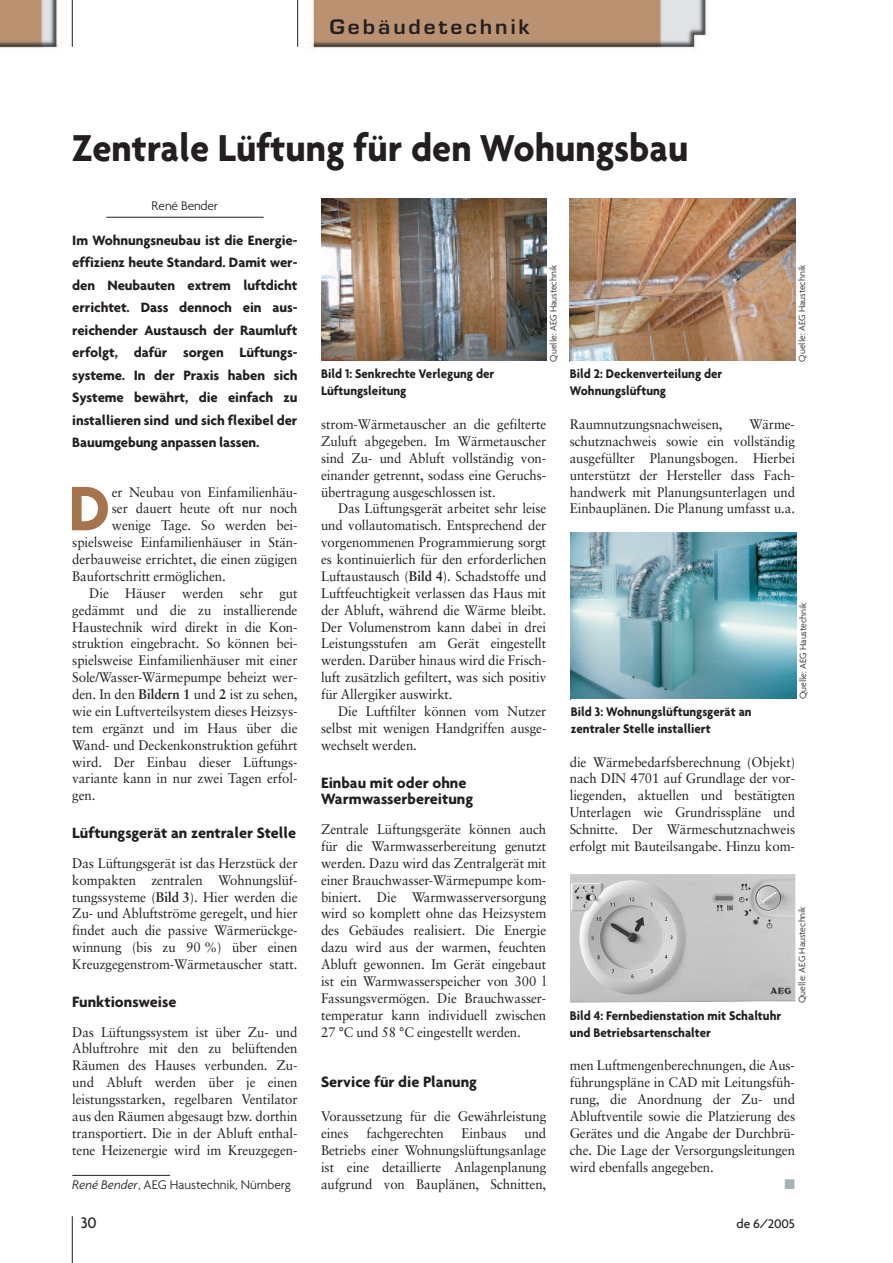
<style>
.page{position:relative;width:893px;height:1263px;background:#fff}
.page>*{position:absolute;margin:0;border:0;box-sizing:border-box;transform-origin:0 0}
.t1{font:700 68.1px "Agenda";color:#a5734c;scale:.95 1}
.t2{font:700 40.5px "Agenda";color:#231f20;scale:.95 1}
.t3{font:600 19.5px "Eurostile";letter-spacing:.14em;color:#231f20;scale:1.07 1}
.t4{font:500 16.5px "Agenda";color:#231f20}
.t5{font:700 16.2px/16.8px "Agenda";color:#231f20}
.t6{font:700 14.7px/22.5px "Agenda";letter-spacing:-.005em;color:#231f20;text-align:justify}
.t7{font:13.8px/16.8px "Sabon";letter-spacing:-.005em;color:#231f20;text-align:justify;scale:.95 1}
.t8{font:13.8px "Zapf Dingbats";color:#a6b0b6}
.t9{font:700 13.5px/16.8px "Agenda";color:#231f20;scale:.95 1}
.t10{font:300 13.5px "Agenda";letter-spacing:-.005em;color:#231f20}
.t11{font:500 13.5px "Agenda";letter-spacing:-.01em;color:#231f20}
.t12{font:300 9.75px "Agenda";letter-spacing:-.005em;color:#231f20}
.s1{font-weight:700}
.s2{font-style:italic}
</style>
<div class="page">
<img style="left:0;top:0;width:708px;height:52px">
<hr style="left:72px;top:0;width:1px;height:47px;background:#231f20">
<hr style="left:297px;top:0;width:1px;height:47px;background:#231f20">
<hr style="left:72px;top:1216px;width:1px;height:47px;background:#231f20">
<hr style="left:106px;top:217px;width:158px;height:1px;background:#231f20">
<hr style="left:72px;top:1175px;width:98px;height:1px;background:#231f20">
<img style="left:570px;top:199px;width:225px;height:162px">
<img style="left:571px;top:533px;width:225px;height:166px">
<img style="left:570px;top:874px;width:225px;height:128px">
<img style="left:321px;top:199px;width:225px;height:162px">
<h3 class="t3" style="left:330px;top:19px;width:188px">Gebäudetechnik</h3>
<h2 class="t2" style="left:72px;top:123px;width:650px">Zentrale Lüftung für den Wohungsbau</h2>
<p class="t10" style="left:152px;top:197px;width:68px">René Bender</p>
<p class="t6" style="left:72px;top:229px;width:227px">Im Wohnungsneubau ist die Energie&shy;effizienz heute Standard. Damit wer&shy;den Neubauten extrem luftdicht errichtet. Dass dennoch ein aus&shy;reichender Austausch der Raumluft erfolgt, dafür sorgen Lüftungs&shy;systeme. In der Praxis haben sich Systeme bewährt, die einfach zu installieren sind und sich flexibel der Bauumgebung anpassen lassen.</p>
<h1 class="t1" style="left:68px;top:467px;width:46px">D</h1>
<p class="t7" style="left:112px;top:484px;width:197px">er Neubau von Einfamilienhäu-</p>
<p class="t7" style="left:112px;top:501px;width:197px">ser dauert heute oft nur noch</p>
<p class="t7" style="left:112px;top:518px;width:197px">wenige Tage. So werden bei-</p>
<p class="t7" style="left:72px;top:535px;width:239px">spielsweise Einfamilienhäuser in Stän-</p>
<p class="t7" style="left:72px;top:552px;width:239px">derbauweise errichtet, die einen zügigen</p>
<p class="t7" style="left:72px;top:569px;width:163px">Baufortschritt ermöglichen.</p>
<p class="t7" style="left:89px;top:586px;width:221px">Die Häuser werden sehr gut</p>
<p class="t7" style="left:72px;top:603px;width:239px">gedämmt und die zu installierende</p>
<p class="t7" style="left:72px;top:619px;width:239px">Haustechnik wird direkt in die Kon-</p>
<p class="t7" style="left:72px;top:636px;width:239px">struktion eingebracht. So können bei-</p>
<p class="t7" style="left:72px;top:653px;width:239px">spielsweise Einfamilienhäuser mit einer</p>
<p class="t7" style="left:72px;top:670px;width:239px">Sole/Wasser-Wärmepumpe beheizt wer-</p>
<p class="t7" style="left:72px;top:687px;width:239px">den. In den <span class="s1">Bildern 1</span> und <span class="s1">2</span> ist zu sehen,</p>
<p class="t7" style="left:72px;top:704px;width:239px">wie ein Luftverteilsystem dieses Heizsys-</p>
<p class="t7" style="left:72px;top:721px;width:239px">tem ergänzt und im Haus über die</p>
<p class="t7" style="left:72px;top:738px;width:239px">Wand- und Deckenkonstruktion geführt</p>
<p class="t7" style="left:72px;top:754px;width:239px">wird. Der Einbau dieser Lüftungs-</p>
<p class="t7" style="left:72px;top:771px;width:239px">variante kann in nur zwei Tagen erfol-</p>
<p class="t7" style="left:72px;top:788px;width:26px">gen.</p>
<p class="t5" style="left:72px;top:824px;width:225px">Lüftungsgerät an zentraler Stelle</p>
<p class="t7" style="left:72px;top:856px;width:239px">Das Lüftungsgerät ist das Herzstück der kompakten zentralen Wohnungslüf&shy;tungssysteme (<span class="s1">Bild 3</span>). Hier werden die Zu- und Abluftströme geregelt, und hier findet auch die passive Wärmerückge&shy;winnung (bis zu 90 %) über einen Kreuzgegenstrom-Wärmetauscher statt.</p>
<p class="t5" style="left:72px;top:993px;width:106px">Funktionsweise</p>
<p class="t7" style="left:72px;top:1024px;width:239px">Das Lüftungssystem ist über Zu- und Abluftrohre mit den zu belüftenden Räumen des Hauses verbunden. Zu&shy;und Abluft werden über je einen leistungsstarken, regelbaren Ventilator aus den Räumen abgesaugt bzw. dorthin transportiert. Die in der Abluft enthal&shy;tene Heizenergie wird im Kreuzgegen-</p>
<p class="t10" style="left:72px;top:1176px;width:220px"><span class="s2">René Bender</span>, AEG Haustechnik, Nürnberg</p>
<p class="t9" style="left:321px;top:365px;width:184px">Bild 1: Senkrechte Verlegung der<br>Lüftungsleitung</p>
<p class="t12" style="left:547px;top:361px;width:98px;rotate:-90deg">Quelle: AEG Haustechnik</p>
<p class="t7" style="left:321px;top:417px;width:239px">strom-Wärmetauscher an die gefilterte Zuluft abgegeben. Im Wärmetauscher sind Zu- und Abluft vollständig von&shy;einander getrennt, sodass eine Geruchs&shy;übertragung ausgeschlossen ist.</p>
<p class="t7" style="left:321px;top:501px;width:239px;text-indent:17px">Das Lüftungsgerät arbeitet sehr leise und vollautomatisch. Entsprechend der vorgenommenen Programmierung sorgt es kontinuierlich für den erforderlichen Luftaustausch (<span class="s1">Bild 4</span>). Schadstoffe und Luftfeuchtigkeit verlassen das Haus mit der Abluft, während die Wärme bleibt.<br>Der Volumenstrom kann dabei in drei Leistungsstufen am Gerät eingestellt werden. Darüber hinaus wird die Frisch&shy;luft zusätzlich gefiltert, was sich positiv für Allergiker auswirkt.</p>
<p class="t7" style="left:321px;top:704px;width:239px;text-indent:17px">Die Luftfilter können vom Nutzer selbst mit wenigen Handgriffen ausge&shy;wechselt werden.</p>
<p class="t5" style="left:321px;top:773px;width:154px">Einbau mit oder ohne<br>Warmwasserbereitung</p>
<p class="t7" style="left:321px;top:822px;width:239px">Zentrale Lüftungsgeräte können auch für die Warmwasserbereitung genutzt werden. Dazu wird das Zentralgerät mit einer Brauchwasser-Wärmepumpe kom&shy;biniert. Die Warmwasserversorgung wird so komplett ohne das Heizsystem des Gebäudes realisiert. Die Energie dazu wird aus der warmen, feuchten Abluft gewonnen. Im Gerät eingebaut ist ein Warmwasserspeicher von 300 l Fassungsvermögen. Die Brauchwasser&shy;temperatur kann individuell zwischen 27 °C und 58 °C eingestellt werden.</p>
<p class="t5" style="left:321px;top:1073px;width:157px">Service für die Planung</p>
<p class="t7" style="left:321px;top:1109px;width:239px">Voraussetzung für die Gewährleistung eines</p>
<p class="t7" style="left:321px;top:1126px;width:239px;text-indent:203px">und Betriebs einer Wohnungslüftungsanlage ist eine detaillierte Anlagenplanung aufgrund von Bauplänen, Schnitten,</p>
<p class="t7" style="left:366px;top:1126px;width:83px">fachgerechten</p>
<p class="t7" style="left:462px;top:1126px;width:49px">Einbaus</p>
<p class="t9" style="left:570px;top:365px;width:162px">Bild 2: Deckenverteilung der<br>Wohnungslüftung</p>
<p class="t12" style="left:796px;top:361px;width:98px;rotate:-90deg">Quelle: AEG Haustechnik</p>
<p class="t7" style="left:570px;top:417px;width:162px">Raumnutzungsnachweisen,</p>
<p class="t7" style="left:570px;top:417px;width:239px;text-indent:180px">Wärme&shy;schutznachweis sowie ein vollständig ausgefüllter Planungsbogen. Hierbei unterstützt der Hersteller dass Fach&shy;handwerk mit Planungsunterlagen und Einbauplänen. Die Planung umfasst u.a.</p>
<p class="t9" style="left:571px;top:703px;width:192px">Bild 3: Wohnungslüftungsgerät an zentraler Stelle installiert</p>
<p class="t12" style="left:797px;top:699px;width:98px;rotate:-90deg">Quelle: AEG Haustechnik</p>
<p class="t7" style="left:570px;top:754px;width:239px">die Wärmebedarfsberechnung (Objekt) nach DIN 4701 auf Grundlage der vor&shy;liegenden, aktuellen und bestätigten Unterlagen wie Grundrisspläne und Schnitte. Der Wärmeschutznachweis erfolgt mit Bauteilsangabe. Hinzu kom-</p>
<p class="t9" style="left:570px;top:1007px;width:224px">Bild 4: Fernbedienstation mit Schaltuhr und Betriebsartenschalter</p>
<p class="t12" style="left:796px;top:1003px;width:98px;rotate:-90deg">Quelle: AEG Haustechnik</p>
<p class="t7" style="left:570px;top:1058px;width:239px">men Luftmengenberechnungen, die Aus&shy;führungspläne in CAD mit Leitungsfüh&shy;rung, die Anordnung der Zu- und Abluftventile sowie die Platzierung des Gerätes und die Angabe der Durchbrü&shy;che. Die Lage der Versorgungsleitungen wird ebenfalls angegeben.</p>
<p class="t8" style="left:785px;top:1176px;width:12px">■</p>
<p class="t4" style="left:81px;top:1213px;width:17px">30</p>
<p class="t11" style="left:737px;top:1215px;width:60px">de 6/2005</p>
</div>
